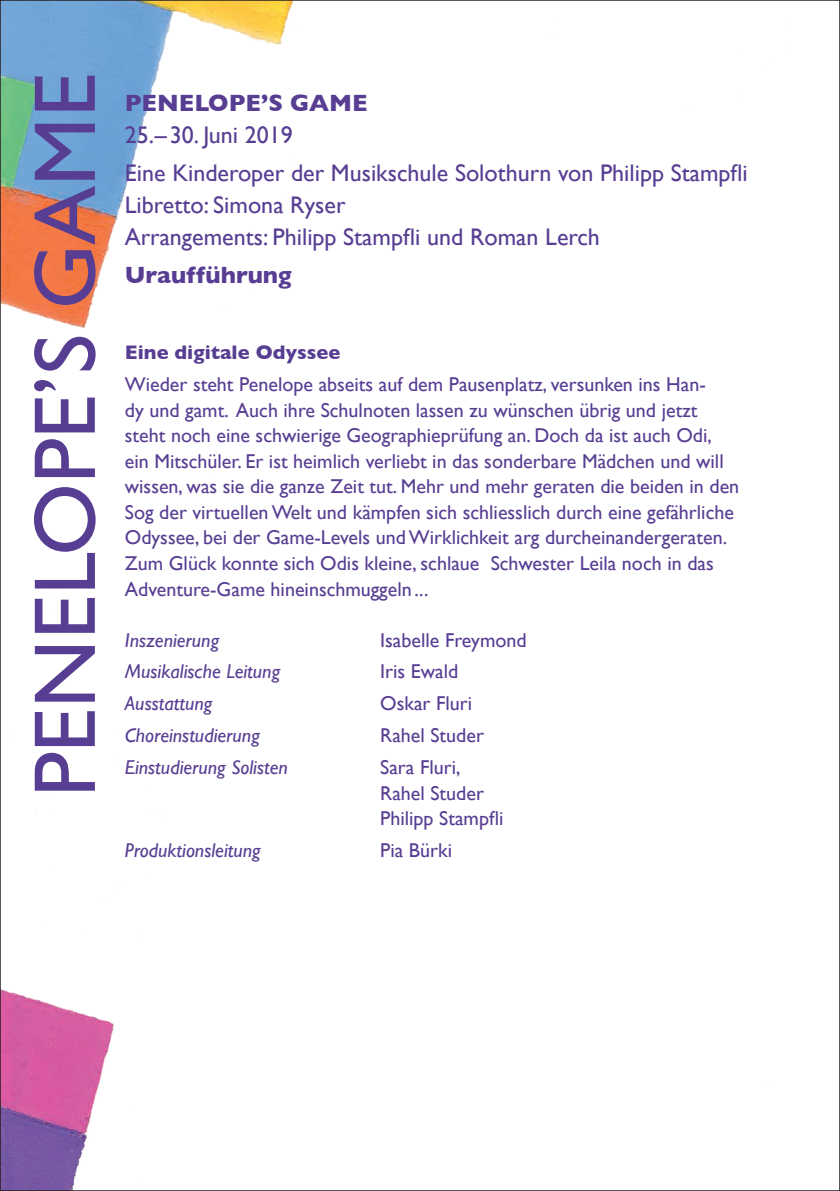
<style>
.page{position:relative;width:840px;height:1191px;background:#fff}
.page>*{position:absolute;margin:0;border:0;box-sizing:border-box;transform-origin:0 0}
.t1{font:88px "Gill Sans";color:#583e93}
.t2{font:24px/38.2px "Gill Sans";color:#583e93}
.t3{font:700 24px "Gill Sans";color:#583e93}
.t4{font:20px/25.6px "Gill Sans";color:#583e93}
.t5{font:italic 20px "Gill Sans";color:#583e93}
.t6{font:700 20px "Gill Sans";color:#583e93}
</style>
<div class="page">
<img style="left:2px;top:2px;width:291px;height:1187px">
<h1 class="t1" style="left:13px;top:797px;width:725px;rotate:-90deg">PENELOPE’S GAME</h1>
<p class="t3" style="left:125px;top:83px;width:244px">PENELOPE’S GAME</p>
<p class="t2" style="left:125px;top:115px;width:624px">25.–30. Juni 2019<br>Eine Kinderoper der Musikschule Solothurn von Philipp Stampfli</p>
<p class="t2" style="left:125px;top:188px;width:476px;line-height:31.8px">Libretto: Simona Ryser<br>Arrangements: Philipp Stampfli und Roman Lerch</p>
<p class="t3" style="left:125px;top:256px;width:168px">Uraufführung</p>
<p class="t6" style="left:125px;top:337px;width:217px">Eine digitale Odyssee</p>
<p class="t4" style="left:125px;top:371px;width:615px">Wieder steht Penelope abseits auf dem Pausenplatz, versunken ins Han-<br>dy und gamt. Auch ihre Schulnoten lassen zu wünschen übrig und jetzt steht noch eine schwierige Geographieprüfung an. Doch da ist auch Odi, ein Mitschüler. Er ist heimlich verliebt in das sonderbare Mädchen und will wissen, was sie die ganze Zeit tut. Mehr und mehr geraten die beiden in den Sog der virtuellen Welt und kämpfen sich schliesslich durch eine gefährliche Odyssee, bei der Game-Levels und Wirklichkeit arg durcheinandergeraten.<br>Zum Glück konnte sich Odis kleine, schlaue Schwester Leila noch in das Adventure-Game hineinschmuggeln ...</p>
<p class="t5" style="left:125px;top:628px;width:96px">Inszenierung</p>
<p class="t4" style="left:380px;top:627px;width:148px">Isabelle Freymond</p>
<p class="t5" style="left:125px;top:660px;width:157px">Musikalische Leitung</p>
<p class="t4" style="left:380px;top:658px;width:80px">Iris Ewald</p>
<p class="t5" style="left:125px;top:692px;width:89px">Ausstattung</p>
<p class="t4" style="left:380px;top:690px;width:93px">Oskar Fluri</p>
<p class="t5" style="left:125px;top:724px;width:136px">Choreinstudierung</p>
<p class="t4" style="left:380px;top:722px;width:105px">Rahel Studer</p>
<p class="t5" style="left:125px;top:756px;width:164px">Einstudierung Solisten</p>
<p class="t4" style="left:380px;top:754px;width:125px">Sara Fluri,<br>Rahel Studer<br>Philipp Stampfli</p>
<p class="t5" style="left:125px;top:839px;width:137px">Produktionsleitung</p>
<p class="t4" style="left:380px;top:837px;width:73px">Pia Bürki</p>
</div>
